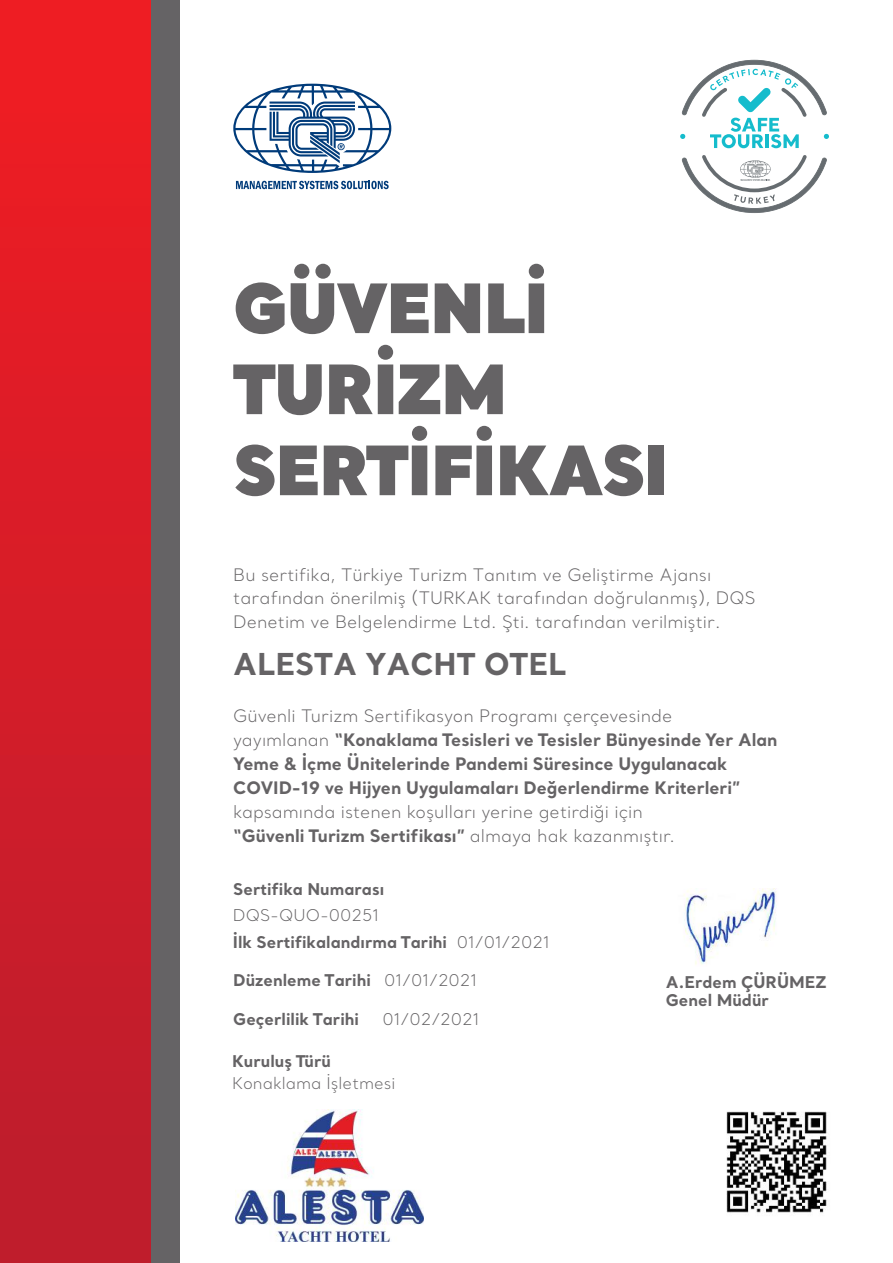
<style>
.page{position:relative;width:893px;height:1263px;background:#fff}
.page>*{position:absolute;margin:0;border:0;box-sizing:border-box;transform-origin:0 0}
.t1{font:900 67.5px/81px "Santral";letter-spacing:-.02em;color:#656365}
.t2{font:700 30px "Santral";color:#656365}
.t3{font:300 17.1px/23.5px "Santral";color:#656365}
.t4{font:700 17.1px/24px "Santral";color:#656365}
.t5{font:700 16.05px/18.5px "Santral";color:#656365}
.t6{font:300 16.05px "Santral";color:#656365}
.s1{font-weight:300}
.s2{font-weight:700}
</style>
<div class="page">
<div style="left:0;top:0;width:178px;height:1263px;background:linear-gradient(to bottom,#f11c23,#bb1d2d)"></div>
<div style="left:152px;top:0;width:28px;height:1263px;background:#656365"></div>
<svg style="left:236px;top:181px;width:153px;height:8px"></svg>
<svg style="left:233px;top:84px;width:158px;height:89px"></svg>
<svg style="left:680px;top:60px;width:149px;height:88px"></svg>
<svg style="left:682px;top:155px;width:145px;height:58px"></svg>
<img style="left:684px;top:888px;width:93px;height:77px">
<img style="left:236px;top:1109px;width:188px;height:132px">
<img style="left:726px;top:1111px;width:101px;height:102px">
<h1 class="t1" style="left:233px;top:265px;width:437px">GÜVENLİ<br>TURİZM<br>SERTİFİKASI</h1>
<p class="t3" style="left:233px;top:562px;width:524px">Bu sertifika, Türkiye Turizm Tanıtım ve Geliştirme Ajansı tarafından önerilmiş (TURKAK tarafından doğrulanmış), DQS<br>Denetim ve Belgelendirme Ltd. Şti. tarafından verilmiştir.</p>
<h2 class="t2" style="left:233px;top:644px;width:335px">ALESTA YACHT OTEL</h2>
<p class="t4" style="left:233px;top:703px;width:546px"><span class="s1">Güvenli Turizm Sertifikasyon Programı çerçevesinde<br>yayımlanan</span> “Konaklama Tesisleri ve Tesisler Bünyesinde Yer Alan Yeme &amp; İçme Ünitelerinde Pandemi Süresince Uygulanacak COVID-19 ve Hijyen Uygulamaları Değerlendirme Kriterleri”</p>
<p class="t3" style="left:233px;top:799px;width:443px;line-height:24px">kapsamında istenen koşulları yerine getirdiği için <span class="s2">“Güvenli Turizm Sertifikası”</span> almaya hak kazanmıştır.</p>
<p class="t5" style="left:233px;top:880px;width:152px">Sertifika Numarası</p>
<p class="t5" style="left:233px;top:901px;width:318px;line-height:26.7px"><span class="s1">DQS-QUO-00251<br></span>İlk Sertifikalandırma Tarihi <span class="s1">01/01/2021</span></p>
<p class="t5" style="left:233px;top:970px;width:245px">Düzenleme Tarihi <span class="s1">01/01/2021</span></p>
<p class="t5" style="left:233px;top:1009px;width:127px">Geçerlilik Tarihi</p>
<p class="t6" style="left:383px;top:1008px;width:98px">01/02/2021</p>
<p class="t5" style="left:232px;top:1052px;width:100px">Kuruluş Türü</p>
<p class="t6" style="left:232px;top:1073px;width:165px">Konaklama İşletmesi</p>
<p class="t5" style="left:666px;top:972px;width:162px">A.Erdem ÇÜRÜMEZ<br>Genel Müdür</p>
</div>
